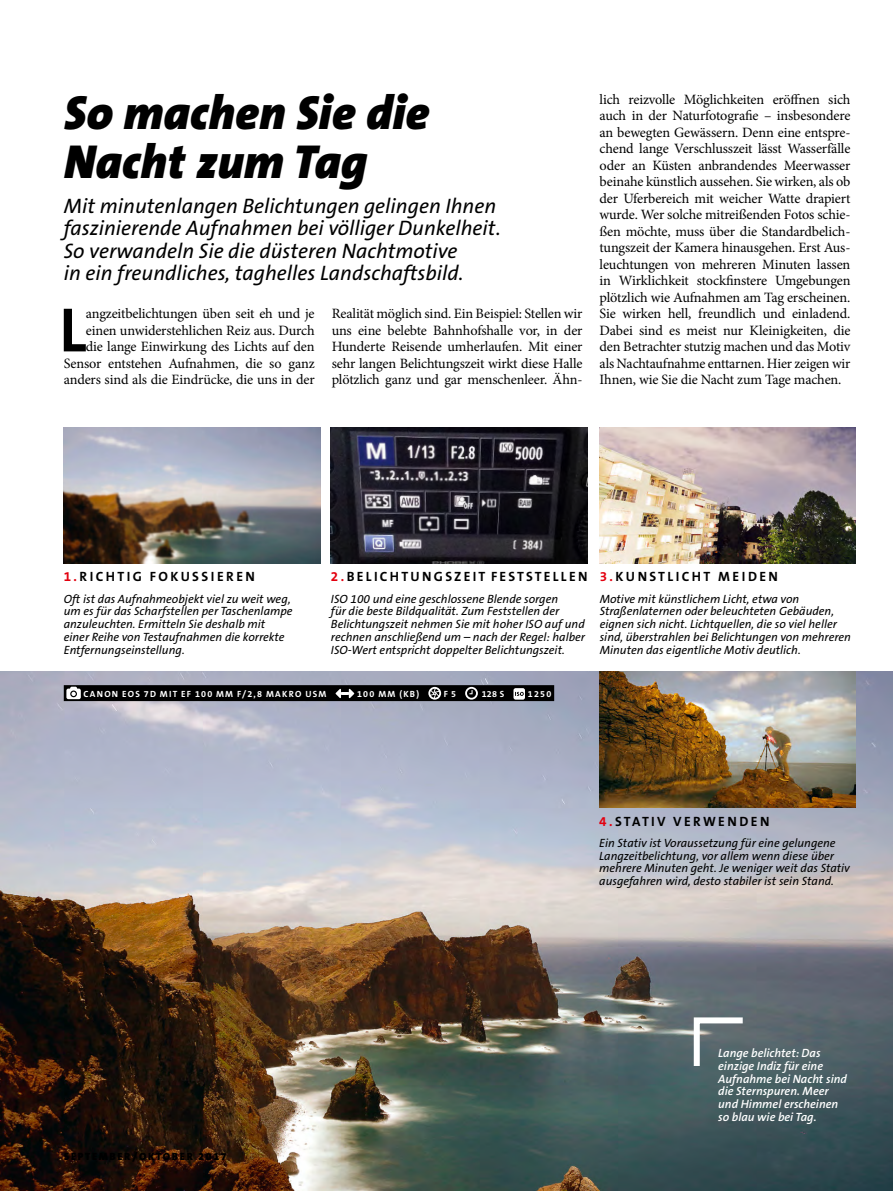
<style>
.page{position:relative;width:893px;height:1191px;background:#fff}
.page>*{position:absolute;margin:0;border:0;box-sizing:border-box;transform-origin:0 0}
.t1{font:700 63.15px "The Sans B7";color:#000}
.t2{font:italic 900 48px/48px "The Sans B9";color:#000}
.t3{font:italic 21px/22.5px "The Sans B5 Plain";color:#000}
.t4{font:14.25px/16.5px "Minion Pro";letter-spacing:-.01em;color:#000;text-align:justify}
.t5{font:700 13.5px "The Sans B7";letter-spacing:.175em;color:#000}
.t6{font:italic 12px/12.8px "The Sans B5 Plain";color:#000}
.t7{font:italic 600 12px/12.8px "The Sans B6";color:#fff}
.t8{font:900 10.5px "The Sans B9";letter-spacing:.16em;color:#000}
.t9{font:700 9px "The Sans B7";letter-spacing:.14em;color:#fff}
.s1{color:#e3000f}
</style>
<div class="page">
<img style="left:0;top:672px;width:893px;height:519px">
<div style="left:64px;top:685px;width:490px;height:16px;background:#000"></div>
<svg style="left:66px;top:686px;width:15px;height:13px"></svg>
<svg style="left:335px;top:689px;width:19px;height:9px"></svg>
<svg style="left:428px;top:687px;width:13px;height:12px"></svg>
<svg style="left:465px;top:687px;width:13px;height:12px"></svg>
<svg style="left:513px;top:688px;width:12px;height:11px"></svg>
<svg style="left:691px;top:1014px;width:58px;height:58px;background:#748285"></svg>
<img style="left:64px;top:427px;width:256px;height:136px">
<img style="left:331px;top:427px;width:256px;height:136px">
<img style="left:599px;top:427px;width:257px;height:136px">
<img style="left:599px;top:672px;width:257px;height:135px">
<p class="t2" style="left:64px;top:91px;width:367px">So machen Sie die<br>Nacht zum Tag</p>
<p class="t3" style="left:64px;top:195px;width:439px">Mit minutenlangen Belichtungen gelingen Ihnen faszinierende Aufnahmen bei völliger Dunkelheit.<br>So verwandeln Sie die düsteren Nachtmotive<br>in ein freundliches, taghelles Landschaftsbild.</p>
<p class="t1" style="left:59px;top:297px;width:29px">L</p>
<p class="t4" style="left:64px;top:306px;width:252px;text-align:right">angzeitbelichtungen üben seit eh und je einen unwiderstehlichen Reiz aus. Durch<br>die lange Einwirkung des Lichts auf den Sensor entstehen Aufnahmen, die so ganz anders sind als die Eindrücke, die uns in der</p>
<p class="t4" style="left:332px;top:306px;width:252px">Realität möglich sind. Ein Beispiel: Stellen wir uns eine belebte Bahnhofshalle vor, in der Hunderte Reisende umherlaufen. Mit einer sehr langen Belichtungszeit wirkt diese Halle plötzlich ganz und gar menschenleer. Ähn-</p>
<p class="t4" style="left:600px;top:91px;width:252px">lich reizvolle Möglichkeiten eröffnen sich auch in der Naturfotografie – insbesondere an bewegten Gewässern. Denn eine entspre&shy;chend lange Verschlusszeit lässt Wasserfälle oder an Küsten anbrandendes Meerwasser beinahe künstlich aussehen. Sie wirken, als ob der Uferbereich mit weicher Watte drapiert wurde. Wer solche mitreißenden Fotos schie&shy;ßen möchte, muss über die Standardbelich&shy;tungszeit der Kamera hinausgehen. Erst Aus&shy;leuchtungen von mehreren Minuten lassen in Wirklichkeit stockfinstere Umgebungen plötzlich wie Aufnahmen am Tag erscheinen.<br>Sie wirken hell, freundlich und einladend.<br>Dabei sind es meist nur Kleinigkeiten, die den Betrachter stutzig machen und das Motiv als Nachtaufnahme enttarnen. Hier zeigen wir Ihnen, wie Sie die Nacht zum Tage machen.</p>
<p class="t5" style="left:64px;top:570px;width:193px"><span class="s1">1.</span>RICHTIG FOKUSSIEREN</p>
<p class="t6" style="left:64px;top:592px;width:230px">Oft ist das Aufnahmeobjekt viel zu weit weg, um es für das Scharfstellen per Taschenlampe anzuleuchten. Ermitteln Sie deshalb mit einer Reihe von Testaufnahmen die korrekte Entfernungseinstellung.</p>
<p class="t5" style="left:331px;top:570px;width:258px"><span class="s1">2.</span>BELICHTUNGSZEIT FESTSTELLEN</p>
<p class="t6" style="left:331px;top:592px;width:256px">ISO 100 und eine geschlossene Blende sorgen<br>für die beste Bildqualität. Zum Feststellen der Belichtungszeit nehmen Sie mit hoher ISO auf und rechnen anschließend um – nach der Regel: halber ISO-Wert entspricht doppelter Belichtungszeit.</p>
<p class="t9" style="left:84px;top:689px;width:244px">CANON EOS 7D MIT EF 100 MM F/2,8 MAKRO USM</p>
<p class="t9" style="left:357px;top:689px;width:64px">100 MM (KB)</p>
<p class="t9" style="left:444px;top:689px;width:14px">F 5</p>
<p class="t9" style="left:482px;top:689px;width:24px">128 S</p>
<p class="t9" style="left:528px;top:689px;width:25px">1250</p>
<p class="t5" style="left:600px;top:570px;width:180px"><span class="s1">3.</span>KUNSTLICHT MEIDEN</p>
<p class="t6" style="left:600px;top:592px;width:253px">Motive mit künstlichem Licht, etwa von Straßenlaternen oder beleuchteten Gebäuden, eignen sich nicht. Lichtquellen, die so viel heller sind, überstrahlen bei Belichtungen von mehreren Minuten das eigentliche Motiv deutlich.</p>
<p class="t5" style="left:599px;top:814px;width:172px"><span class="s1">4.</span>STATIV VERWENDEN</p>
<p class="t6" style="left:599px;top:837px;width:252px">Ein Stativ ist Voraussetzung für eine gelungene Langzeitbelichtung, vor allem wenn diese über mehrere Minuten geht. Je weniger weit das Stativ ausgefahren wird, desto stabiler ist sein Stand.</p>
<p class="t8" style="left:64px;top:1151px;width:164px">SEPTEMBER/OKTOBER 2017</p>
<p class="t7" style="left:718px;top:1047px;width:130px">Lange belichtet: Das einzige Indiz für eine<br>Aufnahme bei Nacht sind die Sternspuren. Meer und Himmel erscheinen so blau wie bei Tag.</p>
</div>
